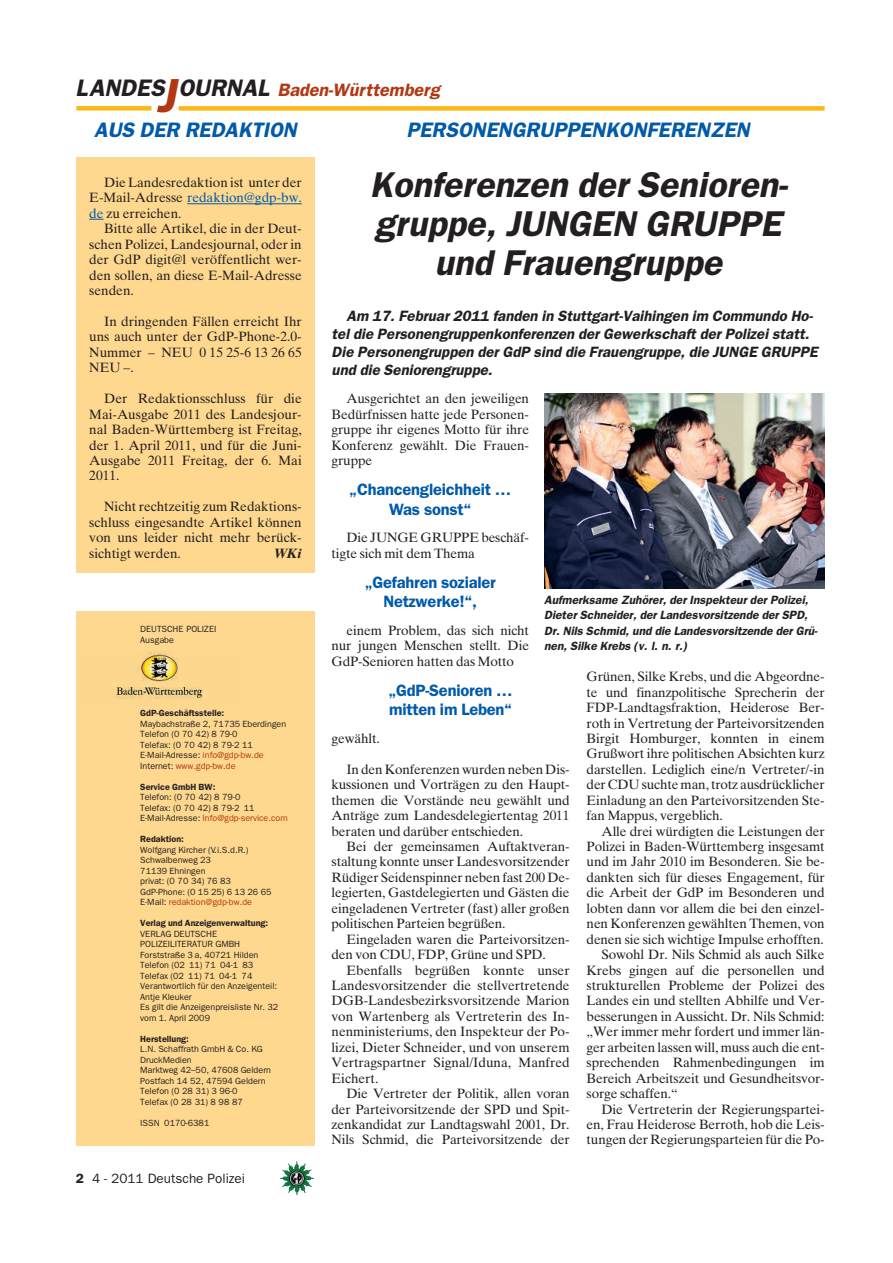
<style>
.page{position:relative;width:893px;height:1263px;background:#fff}
.page>*{position:absolute;margin:0;border:0;box-sizing:border-box;transform-origin:0 0}
.t1{font:36px/39px "Franklin Gothic Demi Oblique OV IAXPPA";color:#231f20;text-align:center}
.t2{font:21px "Franklin Gothic Demi Oblique OV IAXPPA";color:#015aaa}
.t3{font:18px "Franklin Gothic Demi Oblique OV IAXPPA";color:#b23814}
.t4{font:16.5px/19.5px "Franklin Gothic Demi OV FAXPPA";letter-spacing:-.01em;color:#015aaa;text-align:center}
.t5{font:15px/18px "Franklin Gothic Demi Oblique OV IAXPPA";color:#231f20}
.t6{font:13.5px/15.5px "Times Ten Roman OV CAXPPA";letter-spacing:-.01em;color:#231f20;text-align:justify}
.t7{font:13.5px "Franklin Gothic Book OV GAXPPA";color:#231f20}
.t8{font:13.5px "Times Ten Bold Italic OV EAXPPA";color:#231f20}
.t9{font:12px/15.5px "Franklin Gothic Demi Oblique OV IAXPPA";color:#231f20}
.t10{font:9px/10.5px "Franklin Gothic Book OV GAXPPA";color:#231f20}
.t11{font:9px "Franklin Gothic Demi OV FAXPPA";color:#231f20}
.s1{font-size:24px;color:#231f20}
.s2{font-size:48px}
.s3{color:#015aaa}
.s4{color:#b23814}
.s5{font-family:"Franklin Gothic Demi OV FAXPPA"}
</style>
<div class="page">
<img style="left:282px;top:1163px;width:32px;height:32px">
<div style="left:76px;top:106px;width:75px;height:5px;background:#fcb814"></div>
<div style="left:179px;top:106px;width:646px;height:5px;background:#fcb814"></div>
<div style="left:77px;top:611px;width:238px;height:535px;background:#fed88f"></div>
<img style="left:112px;top:651px;width:91px;height:48px">
<div style="left:77px;top:158px;width:238px;height:415px;background:#fed88f"></div>
<hr style="left:187px;top:203px;width:115px;height:1px;background:#015aaa">
<svg style="left:89px;top:219px;width:15px;height:1px"></svg>
<img style="left:544px;top:394px;width:281px;height:195px">
<h3 class="t3" style="left:76px;top:83px;width:366px"><span class="s1">LANDES</span><span class="s2">J</span><span class="s1">OURNAL</span> Baden-Württemberg</h3>
<h2 class="t2" style="left:94px;top:121px;width:204px">AUS DER REDAKTION</h2>
<h2 class="t2" style="left:406px;top:121px;width:345px">PERSONENGRUPPENKONFERENZEN</h2>
<p class="t6" style="left:89px;top:176px;width:214px;text-indent:15px">Die Landesredaktion ist unter der E-Mail-Adresse <span class="s3">redaktion@gdp-bw. de</span> zu erreichen.</p>
<p class="t6" style="left:89px;top:222px;width:214px;text-indent:15px">Bitte alle Artikel, die in der Deut&shy;schen Polizei, Landesjournal, oder in der GdP digit@l veröffentlicht wer&shy;den sollen, an diese E-Mail-Adresse senden.</p>
<p class="t6" style="left:89px;top:315px;width:214px;text-indent:15px">In dringenden Fällen erreicht Ihr uns auch unter der GdP-Phone-2.0- Nummer – NEU 0 15 25-6 13 26 65<br>NEU –.</p>
<p class="t6" style="left:89px;top:392px;width:214px;text-indent:15px">Der Redaktionsschluss für die Mai-Ausgabe 2011 des Landesjour&shy;nal Baden-Württemberg ist Freitag, der 1. April 2011, und für die Juni-Ausgabe 2011 Freitag, der 6. Mai 2011.</p>
<p class="t6" style="left:89px;top:500px;width:214px;text-indent:15px">Nicht rechtzeitig zum Redaktions&shy;schluss eingesandte Artikel können von uns leider nicht mehr berück&shy;sichtigt werden.</p>
<p class="t8" style="left:274px;top:548px;width:29px">WKi</p>
<p class="t10" style="left:140px;top:625px;width:78px">DEUTSCHE POLIZEI<br>Ausgabe</p>
<p class="t11" style="left:140px;top:710px;width:86px">GdP-Geschäftsstelle:</p>
<p class="t10" style="left:140px;top:719px;width:147px">Maybachstraße 2, 71735 Eberdingen<br>Telefon (0 70 42) 8 79-0<br>Telefax: (0 70 42) 8 79-2 11<br>E-Mail-Adresse: <span class="s4">info@gdp-bw.de<br></span>Internet: <span class="s4">www.gdp-bw.de</span></p>
<p class="t11" style="left:140px;top:783px;width:77px">Service GmbH BW:</p>
<p class="t10" style="left:140px;top:792px;width:149px">Telefon: (0 70 42) 8 79-0<br>Telefax: (0 70 42) 8 79-2 11<br>E-Mail-Adresse: <span class="s4">Info@gdp-service.com</span></p>
<p class="t11" style="left:140px;top:836px;width:45px">Redaktion:</p>
<p class="t10" style="left:140px;top:845px;width:133px">Wolfgang Kircher (V.i.S.d.R.)<br>Schwalbenweg 23<br>71139 Ehningen<br>privat: (0 70 34) 76 83<br>GdP-Phone: (0 15 25) 6 13 26 65<br>E-Mail: <span class="s4">redaktion@gdp-bw.de</span></p>
<p class="t11" style="left:140px;top:920px;width:129px">Verlag und Anzeigenverwaltung:</p>
<p class="t10" style="left:140px;top:929px;width:140px">VERLAG DEUTSCHE<br>POLIZEILITERATUR GMBH<br>Forststraße 3 a, 40721 Hilden<br>Telefon (02 11) 71 04-1 83<br>Telefax (02 11) 71 04-1 74<br>Verantwortlich für den Anzeigenteil:<br>Antje Kleuker<br>Es gilt die Anzeigenpreisliste Nr. 32 vom 1. April 2009</p>
<p class="t11" style="left:140px;top:1035px;width:50px">Herstellung:</p>
<p class="t10" style="left:140px;top:1044px;width:132px">L.N. Schaffrath GmbH &amp; Co. KG<br>DruckMedien<br>Marktweg 42–50, 47608 Geldern<br>Postfach 14 52, 47594 Geldern<br>Telefon (0 28 31) 3 96-0<br>Telefax (0 28 31) 8 98 87</p>
<p class="t10" style="left:140px;top:1118px;width:71px">ISSN 0170-6381</p>
<p class="t7" style="left:76px;top:1173px;width:171px"><span class="s5">2</span> 4 - 2011 Deutsche Polizei</p>
<h1 class="t1" style="left:370px;top:168px;width:420px">Konferenzen der Senioren&shy;gruppe, JUNGEN GRUPPE und Frauengruppe</h1>
<p class="t5" style="left:332px;top:308px;width:488px;text-indent:15px">Am 17. Februar 2011 fanden in Stuttgart-Vaihingen im Commundo Ho&shy;tel die Personengruppenkonferenzen der Gewerkschaft der Polizei statt.<br>Die Personengruppen der GdP sind die Frauengruppe, die JUNGE GRUPPE und die Seniorengruppe.</p>
<p class="t6" style="left:332px;top:392px;width:199px;text-indent:15px">Ausgerichtet an den jeweiligen Bedürfnissen hatte jede Personen&shy;gruppe ihr eigenes Motto für ihre Konferenz gewählt. Die Frauen&shy;gruppe</p>
<p class="t4" style="left:349px;top:481px;width:164px">„Chancengleichheit …<br>Was sonst“</p>
<p class="t6" style="left:332px;top:531px;width:199px;text-indent:15px">Die JUNGE GRUPPE beschäf&shy;tigte sich mit dem Thema</p>
<p class="t4" style="left:365px;top:573px;width:133px">„Gefahren sozialer<br>Netzwerke!“,</p>
<p class="t6" style="left:332px;top:624px;width:199px;text-indent:15px">einem Problem, das sich nicht nur jungen Menschen stellt. Die GdP-Senioren hatten das Motto</p>
<p class="t4" style="left:388px;top:682px;width:126px;text-align:left">„GdP-Senioren … mitten im Leben“</p>
<p class="t6" style="left:332px;top:732px;width:50px">gewählt.</p>
<p class="t6" style="left:332px;top:763px;width:240px;text-indent:15px">In den Konferenzen wurden neben Dis&shy;kussionen und Vorträgen zu den Haupt&shy;themen die Vorstände neu gewählt und Anträge zum Landesdelegiertentag 2011 beraten und darüber entschieden.</p>
<p class="t6" style="left:332px;top:840px;width:240px;text-indent:15px">Bei der gemeinsamen Auftaktveran&shy;staltung konnte unser Landesvorsitzender Rüdiger Seidenspinner neben fast 200 De&shy;legierten, Gastdelegierten und Gästen die eingeladenen Vertreter (fast) aller großen politischen Parteien begrüßen.</p>
<p class="t6" style="left:332px;top:933px;width:240px;text-indent:15px">Eingeladen waren die Parteivorsitzen&shy;den von CDU, FDP, Grüne und SPD.</p>
<p class="t6" style="left:332px;top:964px;width:240px;text-indent:15px">Ebenfalls begrüßen konnte unser Landesvorsitzender die stellvertretende DGB-Landesbezirksvorsitzende Marion von Wartenberg als Vertreterin des In&shy;nenministeriums, den Inspekteur der Po&shy;lizei, Dieter Schneider, und von unserem Vertragspartner Signal/Iduna, Manfred Eichert.</p>
<p class="t6" style="left:332px;top:1087px;width:240px;text-indent:15px">Die Vertreter der Politik, allen voran der Parteivorsitzende der SPD und Spit&shy;zenkandidat zur Landtagswahl 2001, Dr.<br>Nils Schmid, die Parteivorsitzende der</p>
<p class="t9" style="left:544px;top:593px;width:275px">Aufmerksame Zuhörer, der Inspekteur der Polizei, Dieter Schneider, der Landesvorsitzende der SPD, Dr. Nils Schmid, und die Landesvorsitzende der Grü&shy;nen, Silke Krebs (v. l. n. r.)</p>
<p class="t6" style="left:587px;top:670px;width:240px">Grünen, Silke Krebs, und die Abgeordne&shy;te und finanzpolitische Sprecherin der FDP-Landtagsfraktion, Heiderose Ber&shy;roth in Vertretung der Parteivorsitzenden Birgit Homburger, konnten in einem Grußwort ihre politischen Absichten kurz darstellen. Lediglich eine/n Vertreter/-in der CDU suchte man, trotz ausdrücklicher Einladung an den Parteivorsitzenden Ste&shy;fan Mappus, vergeblich.</p>
<p class="t6" style="left:601px;top:825px;width:225px">Alle drei würdigten die Leistungen der</p>
<p class="t6" style="left:587px;top:840px;width:240px">Polizei in Baden-Württemberg insgesamt</p>
<p class="t6" style="left:587px;top:856px;width:240px">und im Jahr 2010 im Besonderen. Sie be-</p>
<p class="t6" style="left:587px;top:871px;width:240px">dankten sich für dieses Engagement, für</p>
<p class="t6" style="left:587px;top:886px;width:239px">die Arbeit der GdP im Besonderen und</p>
<p class="t6" style="left:587px;top:902px;width:240px">lobten dann vor allem die bei den einzel-</p>
<p class="t6" style="left:587px;top:917px;width:240px">nen Konferenzen gewählten Themen, von</p>
<p class="t6" style="left:587px;top:933px;width:239px">denen sie sich wichtige Impulse erhofften.</p>
<p class="t6" style="left:601px;top:948px;width:225px">Sowohl Dr. Nils Schmid als auch Silke</p>
<p class="t6" style="left:587px;top:964px;width:240px">Krebs gingen auf die personellen und</p>
<p class="t6" style="left:587px;top:979px;width:240px">strukturellen Probleme der Polizei des</p>
<p class="t6" style="left:587px;top:995px;width:240px">Landes ein und stellten Abhilfe und Ver-</p>
<p class="t6" style="left:587px;top:1010px;width:239px">besserungen in Aussicht. Dr. Nils Schmid:</p>
<p class="t6" style="left:587px;top:1025px;width:240px">„Wer immer mehr fordert und immer län-</p>
<p class="t6" style="left:587px;top:1041px;width:240px">ger arbeiten lassen will, muss auch die ent-</p>
<p class="t6" style="left:587px;top:1056px;width:240px">sprechenden Rahmenbedingungen im</p>
<p class="t6" style="left:587px;top:1072px;width:240px">Bereich Arbeitszeit und Gesundheitsvor-</p>
<p class="t6" style="left:587px;top:1087px;width:93px">sorge schaffen.“</p>
<p class="t6" style="left:601px;top:1103px;width:225px">Die Vertreterin der Regierungspartei-</p>
<p class="t6" style="left:587px;top:1118px;width:239px">en, Frau Heiderose Berroth, hob die Leis-</p>
<p class="t6" style="left:587px;top:1134px;width:240px">tungen der Regierungsparteien für die Po-</p>
</div>
